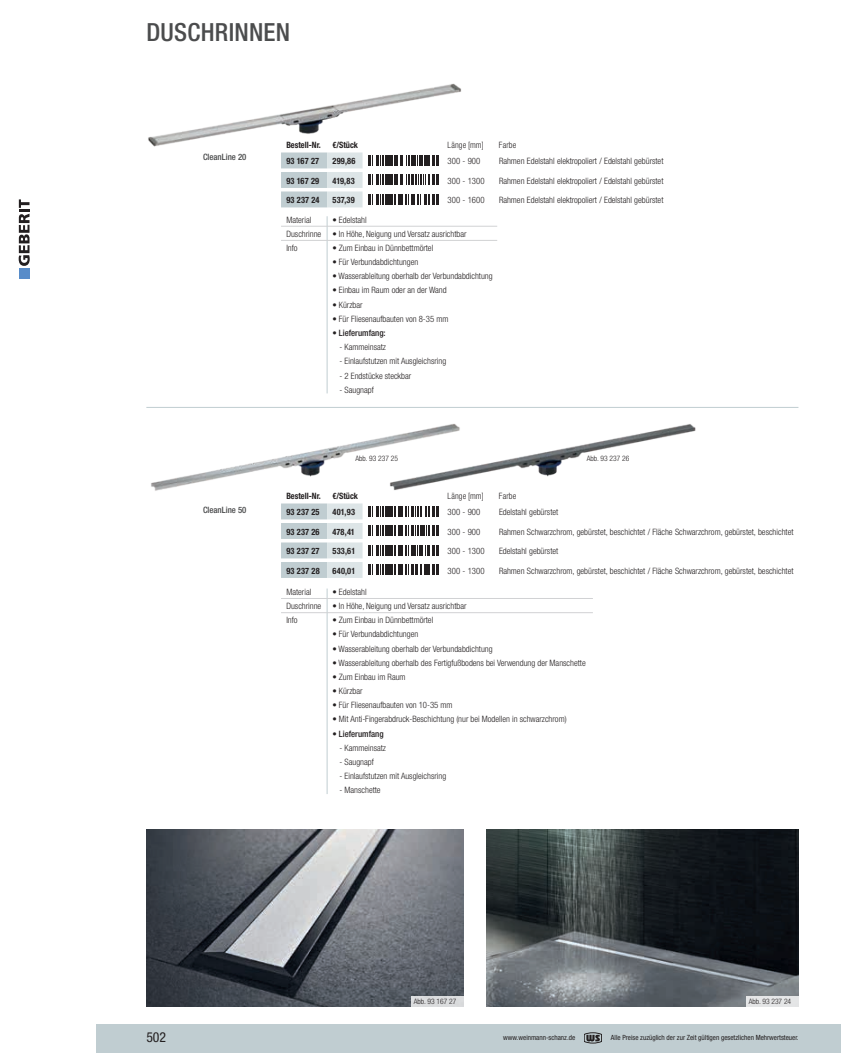
<style>
.page{position:relative;width:841px;height:1053px;background:#fff}
.page>*{position:absolute;margin:0;border:0;box-sizing:border-box;transform-origin:0 0}
.t1{font:500 condensed 25px "Helvetica Neue LT Pro";letter-spacing:.01em;color:#4b4c4d}
.t2{font:condensed 13.75px "Helvetica Neue LT Pro";color:#231f20}
.t3{font:300 condensed 8.75px/14.1px "Helvetica Neue LT Pro";color:#231f20}
.t4{font:700 condensed 8.75px "Helvetica Neue LT Pro";letter-spacing:.025em;color:#231f20;scale:.95 1}
.t5{font:300 condensed 8.75px "Helvetica Neue LT Pro";color:#231f20;scale:.95 1}
.t6{font:500 condensed 8.75px "Helvetica Neue LT Pro";color:#231f20}
.t7{font:500 condensed 8.75px "Helvetica Neue LT Pro";color:#454647}
.t8{font:700 condensed 8.75px "Helvetica Neue LT Pro";color:#231f20;scale:.95 1}
.t9{font:300 condensed 7.5px "Helvetica Neue LT Pro";color:#231f20}
.t10{font:condensed 7.12px "Helvetica Neue LT Pro";color:#231f20}
</style>
<div class="page">
<img style="left:151px;top:436px;width:237px;height:55px">
<div style="left:281px;top:152px;width:46px;height:16px;background:#c0cdd1"></div>
<div style="left:327px;top:152px;width:35px;height:16px;background:#dde5e7"></div>
<div style="left:281px;top:172px;width:46px;height:16px;background:#c0cdd1"></div>
<div style="left:327px;top:172px;width:35px;height:16px;background:#dde5e7"></div>
<div style="left:281px;top:191px;width:46px;height:16px;background:#c0cdd1"></div>
<div style="left:327px;top:191px;width:35px;height:16px;background:#dde5e7"></div>
<svg style="left:368px;top:155px;width:71px;height:11px"></svg>
<svg style="left:368px;top:174px;width:71px;height:11px"></svg>
<svg style="left:368px;top:194px;width:71px;height:11px"></svg>
<hr style="left:327px;top:216px;width:1px;height:177px;background:#c0cdd1">
<hr style="left:327px;top:226px;width:170px;height:1px;background:#d1d2d4">
<hr style="left:327px;top:240px;width:170px;height:1px;background:#d1d2d4">
<img style="left:148px;top:83px;width:313px;height:64px">
<hr style="left:281px;top:226px;width:46px;height:1px;background:#d1d2d4">
<hr style="left:281px;top:240px;width:46px;height:1px;background:#d1d2d4">
<hr style="left:146px;top:407px;width:652px;height:1px;background:#c0cdd1">
<div style="left:281px;top:503px;width:46px;height:16px;background:#c0cdd1"></div>
<div style="left:327px;top:503px;width:35px;height:16px;background:#dde5e7"></div>
<div style="left:281px;top:523px;width:46px;height:16px;background:#c0cdd1"></div>
<div style="left:327px;top:523px;width:35px;height:16px;background:#dde5e7"></div>
<div style="left:281px;top:542px;width:46px;height:16px;background:#c0cdd1"></div>
<div style="left:327px;top:542px;width:35px;height:16px;background:#dde5e7"></div>
<div style="left:281px;top:562px;width:46px;height:16px;background:#c0cdd1"></div>
<div style="left:327px;top:562px;width:35px;height:16px;background:#dde5e7"></div>
<svg style="left:368px;top:506px;width:71px;height:11px"></svg>
<svg style="left:368px;top:525px;width:71px;height:11px"></svg>
<svg style="left:368px;top:545px;width:71px;height:11px"></svg>
<svg style="left:368px;top:564px;width:71px;height:11px"></svg>
<hr style="left:327px;top:588px;width:1px;height:206px;background:#c0cdd1">
<hr style="left:327px;top:598px;width:266px;height:1px;background:#d1d2d4">
<hr style="left:327px;top:612px;width:266px;height:1px;background:#d1d2d4">
<hr style="left:281px;top:598px;width:46px;height:1px;background:#d1d2d4">
<hr style="left:281px;top:612px;width:46px;height:1px;background:#d1d2d4">
<img style="left:146px;top:829px;width:317px;height:177px">
<img style="left:486px;top:829px;width:312px;height:177px">
<img style="left:388px;top:424px;width:308px;height:67px">
<div style="left:411px;top:996px;width:53px;height:10px;background:#dadcdd"></div>
<div style="left:746px;top:996px;width:53px;height:10px;background:#e5e6e7"></div>
<div style="left:97px;top:1024px;width:744px;height:28px;background:#c0cdd1"></div>
<svg style="left:584px;top:1032px;width:18px;height:11px"></svg>
<svg style="left:19px;top:199px;width:11px;height:67px"></svg>
<div style="left:19px;top:269px;width:10px;height:10px;background:#588cc9"></div>
<h1 class="t1" style="left:146px;top:17px;width:145px">DUSCHRINNEN</h1>
<p class="t7" style="left:203px;top:152px;width:45px">CleanLine 20</p>
<p class="t7" style="left:203px;top:505px;width:45px">CleanLine 50</p>
<p class="t8" style="left:286px;top:140px;width:38px">Bestell-Nr.</p>
<p class="t4" style="left:332px;top:140px;width:29px">€/Stück</p>
<p class="t5" style="left:448px;top:140px;width:39px">Länge [mm]</p>
<p class="t5" style="left:499px;top:140px;width:20px">Farbe</p>
<p class="t4" style="left:286px;top:156px;width:36px">93 167 27</p>
<p class="t4" style="left:332px;top:156px;width:26px">299,86</p>
<p class="t3" style="left:448px;top:154px;width:34px">300 - 900</p>
<p class="t3" style="left:499px;top:154px;width:166px">Rahmen Edelstahl elektropoliert / Edelstahl gebürstet</p>
<p class="t4" style="left:286px;top:175px;width:36px">93 167 29</p>
<p class="t4" style="left:332px;top:175px;width:25px">419,83</p>
<p class="t3" style="left:448px;top:173px;width:38px">300 - 1300</p>
<p class="t3" style="left:499px;top:173px;width:166px">Rahmen Edelstahl elektropoliert / Edelstahl gebürstet</p>
<p class="t4" style="left:286px;top:195px;width:37px">93 237 24</p>
<p class="t4" style="left:332px;top:195px;width:25px">537,39</p>
<p class="t3" style="left:448px;top:193px;width:38px">300 - 1600</p>
<p class="t3" style="left:499px;top:193px;width:166px">Rahmen Edelstahl elektropoliert / Edelstahl gebürstet</p>
<p class="t3" style="left:332px;top:212px;width:36px">• Edelstahl</p>
<p class="t3" style="left:332px;top:226px;width:136px">• In Höhe, Neigung und Versatz ausrichtbar</p>
<p class="t3" style="left:332px;top:241px;width:102px">• Zum Einbau in Dünnbettmörtel</p>
<p class="t3" style="left:332px;top:255px;width:87px">• Für Verbundabdichtungen</p>
<p class="t3" style="left:332px;top:269px;width:162px">• Wasserableitung oberhalb der Verbundabdichtung</p>
<p class="t3" style="left:332px;top:283px;width:116px">• Einbau im Raum oder an der Wand</p>
<p class="t3" style="left:332px;top:297px;width:32px">• Kürzbar</p>
<p class="t3" style="left:332px;top:311px;width:117px">• Für Fliesenaufbauten von 8-35 mm</p>
<p class="t6" style="left:332px;top:327px;width:55px">• Lieferumfang:</p>
<p class="t3" style="left:339px;top:340px;width:48px">- Kammeinsatz</p>
<p class="t3" style="left:339px;top:354px;width:108px">- Einlaufstutzen mit Ausgleichsring</p>
<p class="t3" style="left:339px;top:368px;width:73px">- 2 Endstücke steckbar</p>
<p class="t3" style="left:339px;top:382px;width:36px">- Saugnapf</p>
<p class="t3" style="left:286px;top:212px;width:36px">Material<br>Duschrinne<br>Info</p>
<p class="t9" style="left:355px;top:454px;width:44px">Abb. 93 237 25</p>
<p class="t9" style="left:587px;top:454px;width:44px">Abb. 93 237 26</p>
<p class="t8" style="left:286px;top:490px;width:38px">Bestell-Nr.</p>
<p class="t4" style="left:332px;top:490px;width:29px">€/Stück</p>
<p class="t5" style="left:448px;top:491px;width:39px">Länge [mm]</p>
<p class="t5" style="left:499px;top:491px;width:20px">Farbe</p>
<p class="t4" style="left:286px;top:506px;width:37px">93 237 25</p>
<p class="t4" style="left:332px;top:506px;width:25px">401,93</p>
<p class="t3" style="left:448px;top:505px;width:34px">300 - 900</p>
<p class="t3" style="left:499px;top:505px;width:61px">Edelstahl gebürstet</p>
<p class="t4" style="left:286px;top:526px;width:37px">93 237 26</p>
<p class="t4" style="left:332px;top:526px;width:25px">478,41</p>
<p class="t3" style="left:448px;top:524px;width:34px">300 - 900</p>
<p class="t3" style="left:499px;top:524px;width:296px">Rahmen Schwarzchrom, gebürstet, beschichtet / Fläche Schwarzchrom, gebürstet, beschichtet</p>
<p class="t4" style="left:286px;top:545px;width:37px">93 237 27</p>
<p class="t4" style="left:332px;top:545px;width:26px">533,61</p>
<p class="t3" style="left:448px;top:544px;width:38px">300 - 1300</p>
<p class="t3" style="left:499px;top:544px;width:61px">Edelstahl gebürstet</p>
<p class="t4" style="left:286px;top:565px;width:37px">93 237 28</p>
<p class="t4" style="left:332px;top:565px;width:26px">640,01</p>
<p class="t3" style="left:448px;top:563px;width:38px">300 - 1300</p>
<p class="t3" style="left:499px;top:563px;width:296px">Rahmen Schwarzchrom, gebürstet, beschichtet / Fläche Schwarzchrom, gebürstet, beschichtet</p>
<p class="t3" style="left:332px;top:584px;width:36px">• Edelstahl</p>
<p class="t3" style="left:332px;top:598px;width:136px">• In Höhe, Neigung und Versatz ausrichtbar</p>
<p class="t3" style="left:332px;top:613px;width:102px">• Zum Einbau in Dünnbettmörtel</p>
<p class="t3" style="left:332px;top:627px;width:87px">• Für Verbundabdichtungen</p>
<p class="t3" style="left:332px;top:641px;width:162px">• Wasserableitung oberhalb der Verbundabdichtung</p>
<p class="t3" style="left:332px;top:655px;width:255px">• Wasserableitung oberhalb des Fertigfußbodens bei Verwendung der Manschette</p>
<p class="t3" style="left:332px;top:669px;width:75px">• Zum Einbau im Raum</p>
<p class="t3" style="left:332px;top:683px;width:32px">• Kürzbar</p>
<p class="t3" style="left:332px;top:698px;width:122px">• Für Fliesenaufbauten von 10-35 mm</p>
<p class="t3" style="left:332px;top:712px;width:236px">• Mit Anti-Fingerabdruck-Beschichtung (nur bei Modellen in schwarzchrom)</p>
<p class="t6" style="left:332px;top:728px;width:53px">• Lieferumfang</p>
<p class="t3" style="left:339px;top:740px;width:48px">- Kammeinsatz</p>
<p class="t3" style="left:339px;top:754px;width:36px">- Saugnapf</p>
<p class="t3" style="left:339px;top:769px;width:108px">- Einlaufstutzen mit Ausgleichsring</p>
<p class="t3" style="left:339px;top:783px;width:43px">- Manschette</p>
<p class="t3" style="left:286px;top:584px;width:36px">Material<br>Duschrinne<br>Info</p>
<p class="t9" style="left:414px;top:997px;width:44px">Abb. 93 167 27</p>
<p class="t9" style="left:749px;top:997px;width:44px">Abb. 93 237 24</p>
<h2 class="t2" style="left:146px;top:1029px;width:21px">502</h2>
<p class="t10" style="left:503px;top:1033px;width:73px">www.weinmann-schanz.de</p>
<p class="t10" style="left:611px;top:1033px;width:189px">Alle Preise zuzüglich der zur Zeit gültigen gesetzlichen Mehrwertsteuer.</p>
</div>
